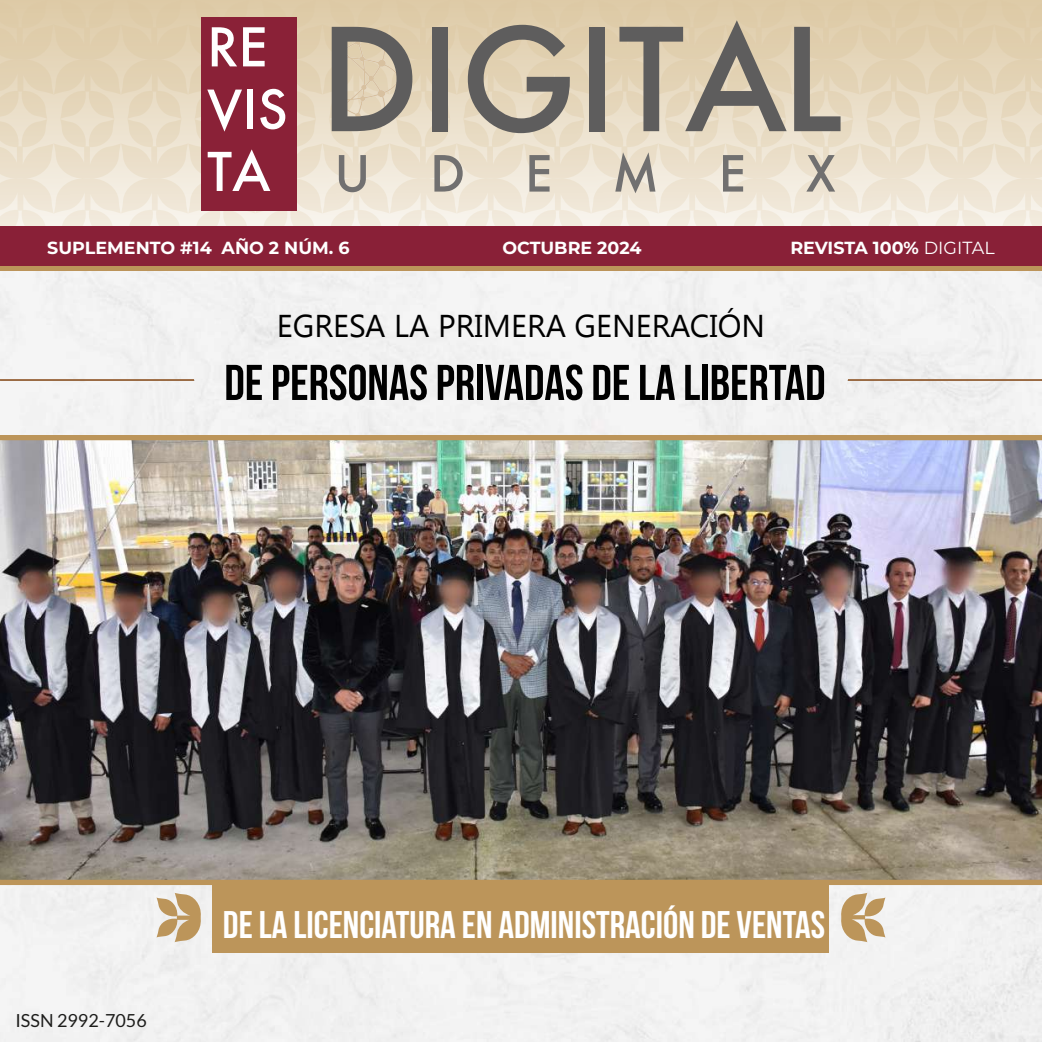
<style>
.page{position:relative;width:1042px;height:1042px;background:#fff}
.page>*{position:absolute;margin:0;border:0;box-sizing:border-box;transform-origin:0 0}
.t1{font:700 50.05px "Bebas Neue";color:#000}
.t2{font:700 38.5px "Bebas Neue";color:#fff}
.t3{font:31.5px "Gadugi";color:#000}
.t4{font:18.03px "Lato";color:#1d1d1b}
.t5{font:700 17.5px "Montserrat";color:#fff}
.s1{font-weight:400}
</style>
<div class="page">
<div style="left:0;top:0;width:54px;height:61px;background:#dfcdab"></div>
<div style="left:54px;top:0;width:67px;height:61px;background:#dfcdab"></div>
<div style="left:121px;top:0;width:67px;height:61px;background:#dfcdab"></div>
<div style="left:188px;top:0;width:67px;height:61px;background:linear-gradient(to right,#dfcdaa,#ddcaa6)"></div>
<div style="left:255px;top:0;width:67px;height:61px;background:linear-gradient(to right,#ddcaa6,#e0ceac)"></div>
<div style="left:322px;top:0;width:68px;height:61px;background:linear-gradient(to bottom,#dcc8a3,#e3d3b6)"></div>
<div style="left:389px;top:0;width:68px;height:61px;background:#dfccaa"></div>
<div style="left:457px;top:0;width:67px;height:61px;background:#decba8"></div>
<div style="left:524px;top:0;width:67px;height:61px;background:#dfcca9"></div>
<div style="left:591px;top:0;width:67px;height:61px;background:#decba8"></div>
<div style="left:658px;top:0;width:67px;height:61px;background:#decba8"></div>
<div style="left:725px;top:0;width:68px;height:61px;background:#decba8"></div>
<div style="left:792px;top:0;width:68px;height:61px;background:linear-gradient(to right,#ddcaa7,#e0ceac)"></div>
<div style="left:859px;top:0;width:68px;height:61px;background:#dfcdac"></div>
<div style="left:927px;top:0;width:67px;height:61px;background:#dfcdac"></div>
<div style="left:994px;top:0;width:48px;height:61px;background:#dfcdac"></div>
<div style="left:0;top:59px;width:54px;height:60px;background:linear-gradient(to bottom,#e1d0af,#e9dcc4)"></div>
<div style="left:54px;top:59px;width:67px;height:60px;background:linear-gradient(to bottom,#e1d0b0,#e9dcc4)"></div>
<div style="left:121px;top:59px;width:67px;height:60px;background:linear-gradient(to bottom,#e1d0b0,#e9dcc4)"></div>
<div style="left:188px;top:59px;width:67px;height:60px;background:linear-gradient(to bottom,#e2d2b3,#e9dcc5)"></div>
<div style="left:255px;top:59px;width:67px;height:60px;background:linear-gradient(to bottom,#e1d0b1,#e8dbc3)"></div>
<div style="left:322px;top:59px;width:68px;height:60px;background:linear-gradient(to bottom,#e2d2b3,#eadec8)"></div>
<div style="left:389px;top:59px;width:68px;height:60px;background:linear-gradient(to bottom,#e1cfaf,#eadec8)"></div>
<div style="left:457px;top:59px;width:67px;height:60px;background:linear-gradient(to bottom,#e1d1b2,#e9ddc6)"></div>
<div style="left:524px;top:59px;width:67px;height:60px;background:linear-gradient(to bottom,#e2d1b2,#e8dbc4)"></div>
<div style="left:591px;top:59px;width:67px;height:60px;background:linear-gradient(to bottom,#e1d0af,#e8dac2)"></div>
<div style="left:725px;top:59px;width:68px;height:60px;background:linear-gradient(to bottom,#e3d3b5,#ebe0ca)"></div>
<div style="left:792px;top:59px;width:68px;height:60px;background:linear-gradient(to bottom,#e3d2b3,#e8dbc4)"></div>
<div style="left:859px;top:59px;width:68px;height:60px;background:linear-gradient(to bottom,#e1d0b1,#e9ddc5)"></div>
<div style="left:927px;top:59px;width:67px;height:60px;background:linear-gradient(to bottom,#e1d0b0,#e9dcc5)"></div>
<div style="left:994px;top:59px;width:48px;height:60px;background:linear-gradient(to bottom,#e1d0b0,#e9ddc6)"></div>
<div style="left:0;top:119px;width:54px;height:61px;background:linear-gradient(to bottom,#e9dcc5,#ede3d1)"></div>
<div style="left:54px;top:119px;width:67px;height:61px;background:linear-gradient(to bottom,#e9dcc5,#ede3d1)"></div>
<div style="left:121px;top:119px;width:67px;height:61px;background:linear-gradient(to bottom,#e9dcc5,#ede3d1)"></div>
<div style="left:188px;top:119px;width:67px;height:61px;background:linear-gradient(to bottom,#e9ddc5,#efe6d5)"></div>
<div style="left:255px;top:119px;width:67px;height:61px;background:linear-gradient(to bottom,#e8dbc3,#eee4d2)"></div>
<svg style="left:322px;top:119px;width:67px;height:58px;background:#ebe0cb"></svg>
<svg style="left:389px;top:119px;width:68px;height:58px;background:#eadfcb"></svg>
<div style="left:457px;top:119px;width:67px;height:61px;background:linear-gradient(to bottom,#e9ddc7,#ede2d0)"></div>
<div style="left:524px;top:119px;width:67px;height:61px;background:linear-gradient(to bottom,#e8dcc4,#eee4d2)"></div>
<div style="left:591px;top:119px;width:67px;height:61px;background:linear-gradient(to bottom,#e5d8c0,#f0e6d5)"></div>
<svg style="left:658px;top:131px;width:67px;height:46px;background:#ebe0cc"></svg>
<svg style="left:725px;top:119px;width:67px;height:58px;background:#ebe0cb"></svg>
<svg style="left:792px;top:119px;width:67px;height:58px;background:#eadfcb"></svg>
<div style="left:859px;top:119px;width:68px;height:61px;background:linear-gradient(to bottom,#e9ddc6,#eee4d2)"></div>
<div style="left:927px;top:119px;width:67px;height:61px;background:linear-gradient(to bottom,#e9ddc6,#eee3d2)"></div>
<div style="left:994px;top:119px;width:48px;height:61px;background:linear-gradient(to bottom,#e9ddc7,#ede3d1)"></div>
<svg style="left:0;top:178px;width:54px;height:48px;background:#f1e8da"></svg>
<svg style="left:54px;top:177px;width:67px;height:49px;background:#f1e9db"></svg>
<svg style="left:121px;top:177px;width:67px;height:49px;background:#f1e9db"></svg>
<svg style="left:188px;top:177px;width:67px;height:49px;background:#efe4d9"></svg>
<svg style="left:255px;top:177px;width:67px;height:49px;background:#eee3d7"></svg>
<svg style="left:322px;top:177px;width:67px;height:49px;background:#f1eadc"></svg>
<svg style="left:389px;top:177px;width:68px;height:49px;background:#f1e9dc"></svg>
<svg style="left:457px;top:177px;width:67px;height:49px;background:#f1e9db"></svg>
<svg style="left:524px;top:177px;width:67px;height:49px;background:#f1e9dc"></svg>
<svg style="left:591px;top:177px;width:67px;height:49px;background:#f2eadd"></svg>
<svg style="left:658px;top:177px;width:67px;height:49px;background:#f1e9dc"></svg>
<svg style="left:725px;top:177px;width:67px;height:49px;background:#f1e9dc"></svg>
<svg style="left:792px;top:177px;width:67px;height:49px;background:#f2eadd"></svg>
<svg style="left:859px;top:177px;width:68px;height:49px;background:#f1eadc"></svg>
<svg style="left:927px;top:177px;width:67px;height:49px;background:#f1eadc"></svg>
<svg style="left:994px;top:177px;width:48px;height:49px;background:#f1e9db"></svg>
<div style="left:0;top:272px;width:1042px;height:770px;background:#f2f2f2"></div>
<div style="left:0;top:226px;width:1042px;height:40px;background:#892037"></div>
<div style="left:0;top:266px;width:1042px;height:5px;background:#bc945a"></div>
<hr style="left:0;top:379px;width:194px;height:2px;background:#966135">
<hr style="left:848px;top:379px;width:194px;height:2px;background:#966135">
<img style="left:0;top:435px;width:1042px;height:450px">
<div style="left:212px;top:882px;width:617px;height:70px;background:#bc955a"></div>
<svg style="left:156px;top:892px;width:46px;height:50px"></svg>
<svg style="left:840px;top:892px;width:45px;height:50px"></svg>
<svg style="left:332px;top:27px;width:80px;height:104px;background:#9f9688"></svg>
<div style="left:432px;top:27px;width:16px;height:104px;background:#5e5d5d"></div>
<svg style="left:468px;top:25px;width:102px;height:108px"></svg>
<div style="left:589px;top:27px;width:16px;height:104px;background:#5e5d5d"></div>
<svg style="left:619px;top:20px;width:167px;height:111px"></svg>
<svg style="left:794px;top:27px;width:46px;height:104px;background:#a99f8f"></svg>
<div style="left:201px;top:17px;width:95px;height:193px;background:#8a2137"></div>
<svg style="left:212px;top:27px;width:25px;height:39px"></svg>
<svg style="left:243px;top:27px;width:22px;height:39px"></svg>
<svg style="left:207px;top:90px;width:35px;height:42px"></svg>
<div style="left:247px;top:90px;width:6px;height:39px;background:#fff"></div>
<svg style="left:260px;top:89px;width:25px;height:40px"></svg>
<svg style="left:208px;top:149px;width:62px;height:42px"></svg>
<svg style="left:339px;top:155px;width:27px;height:37px"></svg>
<svg style="left:434px;top:155px;width:29px;height:37px"></svg>
<svg style="left:529px;top:155px;width:20px;height:37px"></svg>
<svg style="left:615px;top:152px;width:40px;height:41px;background:#bdb6aa"></svg>
<svg style="left:723px;top:155px;width:20px;height:37px"></svg>
<svg style="left:806px;top:155px;width:29px;height:37px"></svg>
<p class="t5" style="left:47px;top:235px;width:304px">SUPLEMENTO #14 AÑO 2 NÚM. 6</p>
<p class="t5" style="left:502px;top:235px;width:141px">OCTUBRE 2024</p>
<p class="t5" style="left:790px;top:235px;width:206px">REVISTA 100% <span class="s1">DIGITAL</span></p>
<h3 class="t3" style="left:277px;top:306px;width:490px">EGRESA LA PRIMERA GENERACIÓN</h3>
<h1 class="t1" style="left:224px;top:355px;width:603px">DE PERSONAS PRIVADAS DE LA LIBERTAD</h1>
<p class="t4" style="left:15px;top:1010px;width:133px">ISSN 2992-7056</p>
<h2 class="t2" style="left:223px;top:903px;width:603px">DE LA LICENCIATURA EN ADMINISTRACIÓN DE VENTAS</h2>
</div>
